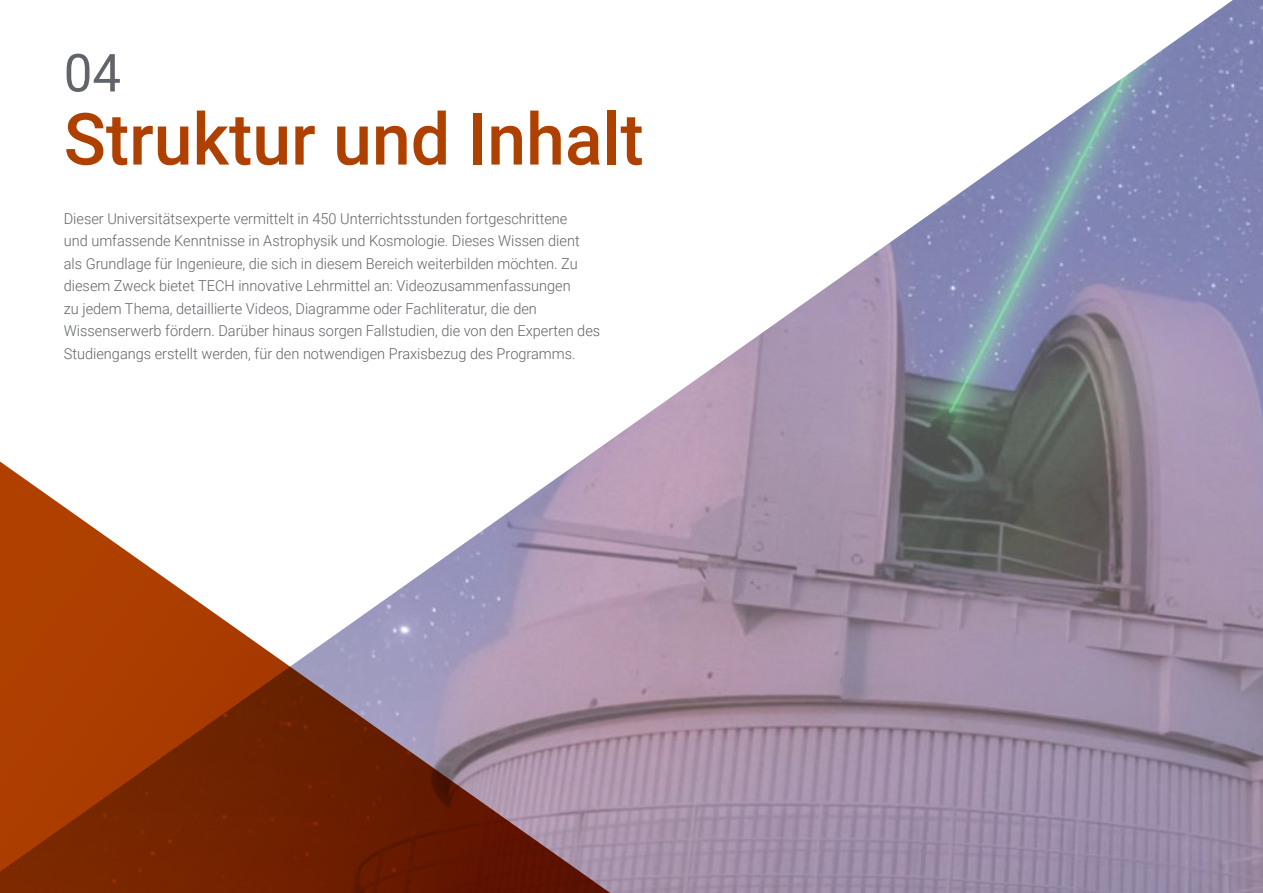
<style>
.page{position:relative;width:1263px;height:893px;background:#fff}
.page>*{position:absolute;margin:0;border:0;box-sizing:border-box;transform-origin:0 0}
.t1{font:500 72px "Roboto";color:#ae4000}
.t2{font:52.5px "Roboto";color:#61646a}
.t3{font:300 15px/22.5px "Roboto";color:#61646a}
</style>
<div class="page">
<img style="left:602px;top:0;width:661px;height:893px">
<svg style="left:0;top:446px;width:640px;height:447px"></svg>
<h2 class="t2" style="left:64px;top:36px;width:59px">04</h2>
<h1 class="t1" style="left:64px;top:89px;width:581px">Struktur und Inhalt</h1>
<p class="t3" style="left:64px;top:207px;width:538px">Dieser Universitätsexperte vermittelt in 450 Unterrichtsstunden fortgeschrittene<br>und umfassende Kenntnisse in Astrophysik und Kosmologie. Dieses Wissen dient als Grundlage für Ingenieure, die sich in diesem Bereich weiterbilden möchten. Zu diesem Zweck bietet TECH innovative Lehrmittel an: Videozusammenfassungen<br>zu jedem Thema, detaillierte Videos, Diagramme oder Fachliteratur, die den Wissenserwerb fördern. Darüber hinaus sorgen Fallstudien, die von den Experten des Studiengangs erstellt werden, für den notwendigen Praxisbezug des Programms.</p>
</div>
